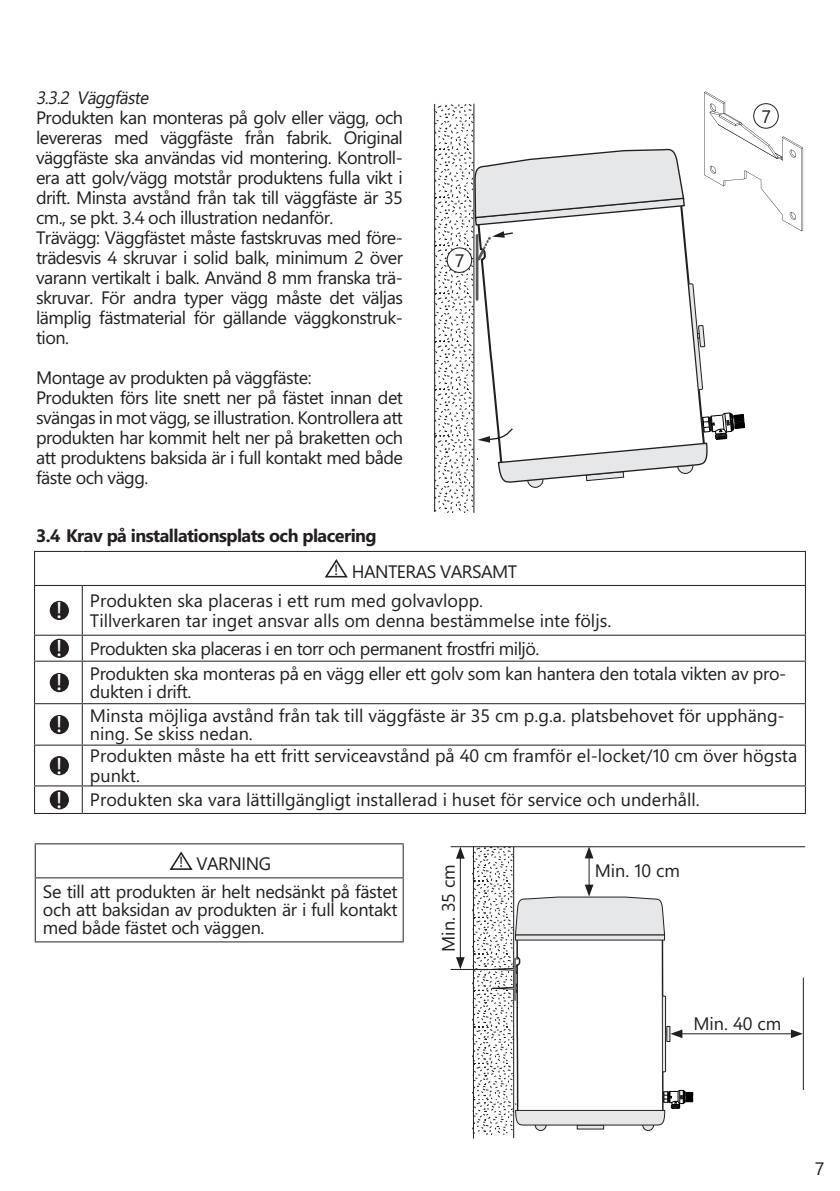
<style>
.page{position:relative;width:840px;height:1191px;background:#fff}
.page>*{position:absolute;margin:0;border:0;box-sizing:border-box;transform-origin:0 0}
.t1{font:23.8px "Myriad Pro";color:#fff}
.t2{font:18px/20px "Segoe WP";letter-spacing:-.02em;color:#231f20;text-align:justify}
.t3{font:18px/20px "Segoe WP";color:#231f20}
.t4{font:700 18px "Segoe WP";letter-spacing:-.03em;color:#231f20}
.t5{font:italic 18px "Segoe WP";color:#231f20;scale:.95 1}
.t6{font:15.4px "Myriad Pro";color:#231f20}
</style>
<div class="page">
<hr style="left:804px;top:552px;width:1px;height:33px;background:#231f20">
<hr style="left:34px;top:551px;width:48px;height:1px;background:#231f20">
<hr style="left:34px;top:552px;width:1px;height:33px;background:#231f20">
<hr style="left:82px;top:551px;width:723px;height:1px;background:#231f20">
<hr style="left:34px;top:585px;width:48px;height:1px;background:#231f20">
<hr style="left:34px;top:586px;width:1px;height:48px;background:#231f20">
<hr style="left:82px;top:585px;width:723px;height:1px;background:#231f20">
<hr style="left:82px;top:586px;width:1px;height:48px;background:#231f20">
<hr style="left:804px;top:586px;width:1px;height:48px;background:#231f20">
<hr style="left:34px;top:634px;width:48px;height:1px;background:#231f20">
<svg style="left:34px;top:635px;width:1px;height:25px"></svg>
<hr style="left:82px;top:634px;width:723px;height:1px;background:#231f20">
<svg style="left:82px;top:635px;width:1px;height:25px"></svg>
<svg style="left:804px;top:635px;width:1px;height:25px"></svg>
<hr style="left:34px;top:660px;width:48px;height:1px;background:#231f20">
<hr style="left:34px;top:661px;width:1px;height:42px;background:#231f20">
<hr style="left:82px;top:660px;width:723px;height:1px;background:#231f20">
<hr style="left:82px;top:661px;width:1px;height:42px;background:#231f20">
<hr style="left:804px;top:661px;width:1px;height:42px;background:#231f20">
<hr style="left:34px;top:703px;width:48px;height:1px;background:#231f20">
<hr style="left:34px;top:704px;width:1px;height:40px;background:#231f20">
<hr style="left:82px;top:703px;width:723px;height:1px;background:#231f20">
<hr style="left:82px;top:704px;width:1px;height:40px;background:#231f20">
<hr style="left:804px;top:704px;width:1px;height:40px;background:#231f20">
<hr style="left:34px;top:744px;width:48px;height:1px;background:#231f20">
<hr style="left:34px;top:745px;width:1px;height:40px;background:#231f20">
<hr style="left:82px;top:744px;width:723px;height:1px;background:#231f20">
<hr style="left:82px;top:745px;width:1px;height:40px;background:#231f20">
<hr style="left:804px;top:745px;width:1px;height:40px;background:#231f20">
<hr style="left:34px;top:785px;width:48px;height:1px;background:#231f20">
<svg style="left:34px;top:786px;width:1px;height:27px"></svg>
<hr style="left:82px;top:785px;width:723px;height:1px;background:#231f20">
<svg style="left:82px;top:786px;width:1px;height:27px"></svg>
<svg style="left:804px;top:786px;width:1px;height:27px"></svg>
<hr style="left:34px;top:813px;width:48px;height:1px;background:#231f20">
<hr style="left:82px;top:813px;width:723px;height:1px;background:#231f20">
<svg style="left:325px;top:559px;width:23px;height:18px"></svg>
<div style="left:51px;top:602px;width:17px;height:17px;background:#231f20;border-radius:50%"></div>
<div style="left:50px;top:601px;width:19px;height:19px;border:2px solid #231f20;border-radius:50%"></div>
<div style="left:51px;top:639px;width:17px;height:18px;background:#231f20;border-radius:50%"></div>
<div style="left:50px;top:638px;width:19px;height:20px;border:2px solid #231f20;border-radius:50%"></div>
<div style="left:51px;top:674px;width:17px;height:17px;background:#231f20;border-radius:50%"></div>
<div style="left:50px;top:673px;width:19px;height:19px;border:2px solid #231f20;border-radius:50%"></div>
<div style="left:51px;top:716px;width:17px;height:17px;background:#231f20;border-radius:50%"></div>
<div style="left:50px;top:715px;width:19px;height:19px;border:2px solid #231f20;border-radius:50%"></div>
<div style="left:51px;top:757px;width:17px;height:17px;background:#231f20;border-radius:50%"></div>
<div style="left:50px;top:756px;width:19px;height:19px;border:2px solid #231f20;border-radius:50%"></div>
<div style="left:51px;top:791px;width:17px;height:17px;background:#231f20;border-radius:50%"></div>
<div style="left:50px;top:790px;width:19px;height:19px;border:2px solid #231f20;border-radius:50%"></div>
<svg style="left:434px;top:91px;width:368px;height:422px"></svg>
<svg style="left:513px;top:846px;width:292px;height:292px"></svg>
<hr style="left:459px;top:855px;width:1px;height:105px;background:#231f20">
<svg style="left:456px;top:957px;width:8px;height:12px"></svg>
<svg style="left:455px;top:847px;width:9px;height:11px"></svg>
<hr style="left:802px;top:977px;width:1px;height:113px;background:#231f20">
<hr style="left:450px;top:846px;width:63px;height:1px;background:#231f20">
<hr style="left:450px;top:969px;width:42px;height:1px;background:#231f20">
<hr style="left:473px;top:846px;width:1px;height:292px;background:#231f20">
<svg style="left:472px;top:846px;width:220px;height:288px"></svg>
<div style="left:666px;top:1026px;width:3px;height:15px;border:1px solid #231f20"></div>
<hr style="left:35px;top:843px;width:368px;height:1px;background:#231f20">
<hr style="left:35px;top:844px;width:1px;height:33px;background:#231f20">
<hr style="left:402px;top:844px;width:1px;height:33px;background:#231f20">
<hr style="left:35px;top:877px;width:368px;height:1px;background:#231f20">
<hr style="left:35px;top:878px;width:1px;height:63px;background:#231f20">
<hr style="left:402px;top:878px;width:1px;height:63px;background:#231f20">
<hr style="left:35px;top:941px;width:368px;height:1px;background:#231f20">
<svg style="left:169px;top:851px;width:23px;height:19px"></svg>
<p class="t5" style="left:36px;top:86px;width:123px">3.3.2 Väggfäste</p>
<p class="t2" style="left:36px;top:107px;width:368px">Produkten kan monteras på golv eller vägg, och levereras med väggfäste från fabrik. Original väggfäste ska användas vid montering. Kontroll&shy;era att golv/vägg motstår produktens fulla vikt i drift. Minsta avstånd från tak till väggfäste är 35 cm., se pkt. 3.4 och illustration nedanför.</p>
<p class="t2" style="left:36px;top:227px;width:368px">Trävägg: Väggfästet måste fastskruvas med före&shy;trädesvis 4 skruvar i solid balk, minimum 2 över varann vertikalt i balk. Använd 8 mm franska trä&shy;skruvar. För andra typer vägg måste det väljas lämplig fästmaterial för gällande väggkonstruk&shy;tion.</p>
<p class="t2" style="left:36px;top:367px;width:277px">Montage av produkten på väggfäste:</p>
<p class="t2" style="left:36px;top:387px;width:368px">Produkten förs lite snett ner på fästet innan det svängas in mot vägg, se illustration. Kontrollera att produkten har kommit helt ner på braketten och att produktens baksida är i full kontakt med både fäste och vägg.</p>
<p class="t4" style="left:36px;top:524px;width:342px">3.4 Krav på installationsplats och placering</p>
<p class="t6" style="left:334px;top:560px;width:5px">!</p>
<p class="t2" style="left:351px;top:561px;width:167px">HANTERAS VARSAMT</p>
<p class="t1" style="left:57px;top:595px;width:7px">!</p>
<p class="t3" style="left:90px;top:590px;width:522px">Produkten ska placeras i ett rum med golvavlopp.<br>Tillverkaren tar inget ansvar alls om denna bestämmelse inte följs.</p>
<p class="t1" style="left:57px;top:633px;width:7px">!</p>
<p class="t2" style="left:90px;top:638px;width:450px">Produkten ska placeras i en torr och permanent frostfri miljö.</p>
<p class="t1" style="left:57px;top:668px;width:7px">!</p>
<p class="t2" style="left:90px;top:664px;width:697px;line-height:18px">Produkten ska monteras på en vägg eller ett golv som kan hantera den totala vikten av pro&shy;dukten i drift.</p>
<p class="t1" style="left:57px;top:710px;width:7px">!</p>
<p class="t3" style="left:90px;top:706px;width:696px;line-height:18px">Minsta möjliga avstånd från tak till väggfäste är 35 cm p.g.a. platsbehovet för upphäng&shy;ning. Se skiss nedan.</p>
<p class="t1" style="left:57px;top:751px;width:7px">!</p>
<p class="t3" style="left:90px;top:745px;width:708px">Produkten måste ha ett fritt serviceavstånd på 40 cm framför el-locket/10 cm över högsta punkt.</p>
<p class="t1" style="left:57px;top:785px;width:7px">!</p>
<p class="t3" style="left:90px;top:789px;width:610px">Produkten ska vara lättillgängligt installerad i huset för service och underhåll.</p>
<p class="t2" style="left:761px;top:106px;width:11px">7</p>
<p class="t2" style="left:454px;top:250px;width:11px">7</p>
<p class="t6" style="left:179px;top:852px;width:5px">!</p>
<p class="t2" style="left:196px;top:853px;width:76px">VARNING</p>
<p class="t2" style="left:43px;top:883px;width:356px;line-height:18px">Se till att produkten är helt nedsänkt på fästet och att baksidan av produkten är i full kontakt med både fästet och väggen.</p>
<p class="t2" style="left:438px;top:952px;width:89px;rotate:-90deg">Min. 35 cm</p>
<p class="t2" style="left:594px;top:860px;width:87px">Min. 10 cm</p>
<p class="t2" style="left:693px;top:1013px;width:89px">Min. 40 cm</p>
<p class="t2" style="left:814px;top:1158px;width:11px">7</p>
</div>
